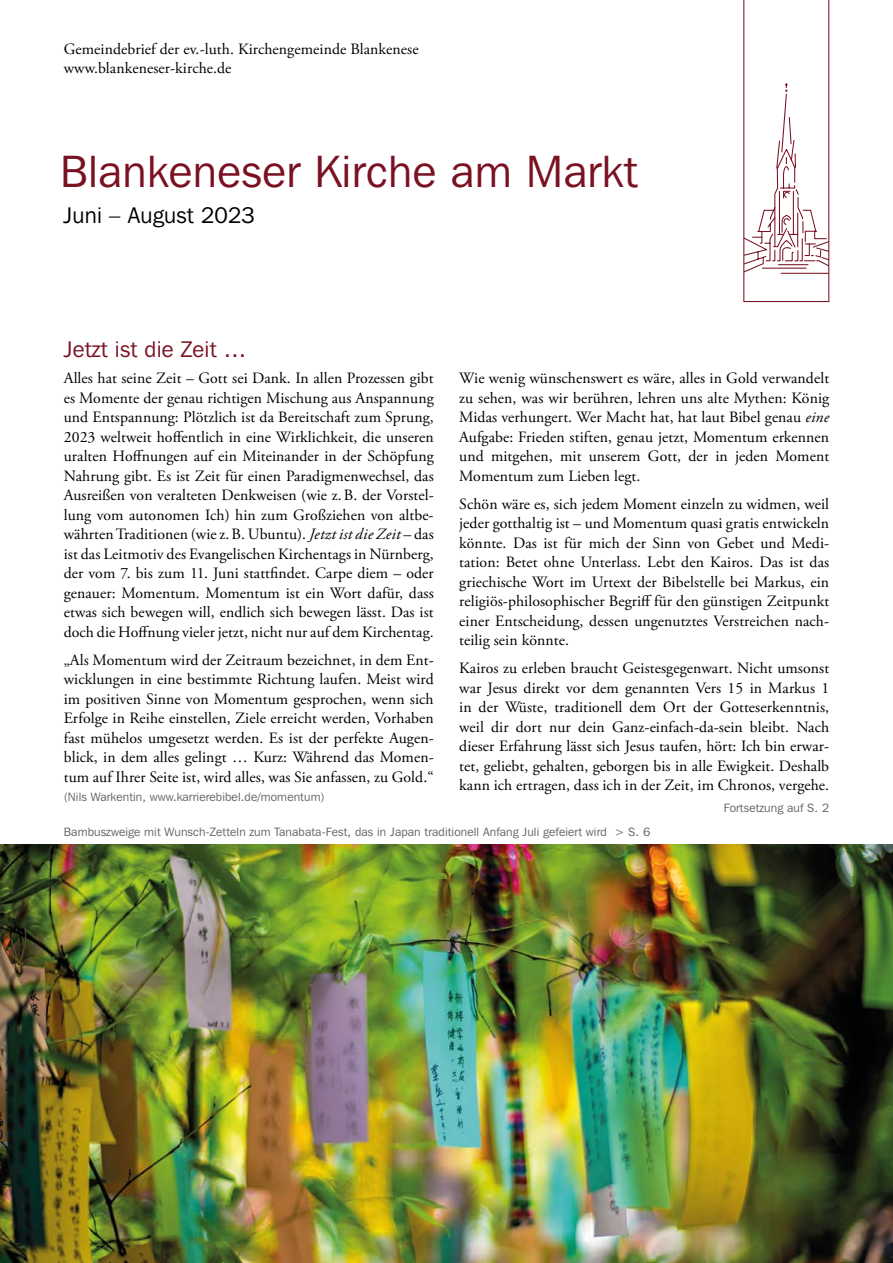
<style>
.page{position:relative;width:893px;height:1263px;background:#fff}
.page>*{position:absolute;margin:0;border:0;box-sizing:border-box;transform-origin:0 0}
.t1{font:45px "Franklin Gothic IT Cby BT";letter-spacing:.01em;color:#7a1122}
.t2{font:22.5px "Franklin Gothic IT Cby BT";letter-spacing:.01em;color:#7a1122}
.t3{font:22.5px "Franklin Gothic IT Cby BT";letter-spacing:.01em;color:#000}
.t4{font:15.75px/19.5px "Adobe Garamond Pro";letter-spacing:.005em;color:#000;text-align:justify}
.t5{font:12px "Franklin Gothic IT Cby BT";letter-spacing:.01em;color:#646363}
.s1{font-style:italic}
</style>
<div class="page">
<svg style="left:743px;top:0;width:86px;height:302px"></svg>
<img style="left:0;top:845px;width:893px;height:418px">
<p class="t4" style="left:64px;top:40px;width:356px">Gemeindebrief der ev.-luth. Kirchengemeinde Blankenese www.blankeneser-kirche.de</p>
<h1 class="t1" style="left:60px;top:144px;width:579px">Blankeneser Kirche am Markt</h1>
<h2 class="t3" style="left:64px;top:202px;width:193px">Juni – August 2023</h2>
<h2 class="t2" style="left:64px;top:336px;width:184px">Jetzt ist die Zeit …</h2>
<p class="t4" style="left:64px;top:369px;width:371px">Alles hat seine Zeit – Gott sei Dank. In allen Prozessen gibt es Momente der genau richtigen Mischung aus Anspannung und Entspannung: Plötzlich ist da Bereitschaft zum Sprung, 2023 weltweit hoffentlich in eine Wirklichkeit, die unseren uralten Hoffnungen auf ein Miteinander in der Schöpfung Nahrung gibt. Es ist Zeit für einen Paradigmenwechsel, das Ausreißen von veralteten Denkweisen (wie z.B. der Vorstel&shy;lung vom autonomen Ich) hin zum Großziehen von altbe&shy;währten Traditionen (wie z.B. Ubuntu). <span class="s1">Jetzt ist die Zeit</span> – das ist das Leitmotiv des Evangelischen Kirchentags in Nürnberg, der vom 7. bis zum 11. Juni stattfindet. Carpe diem – oder genauer: Momentum. Momentum ist ein Wort dafür, dass etwas sich bewegen will, endlich sich bewegen lässt. Das ist doch die Hoffnung vieler jetzt, nicht nur auf dem Kirchentag.</p>
<p class="t4" style="left:64px;top:651px;width:371px">„Als Momentum wird der Zeitraum bezeichnet, in dem Ent&shy;wicklungen in eine bestimmte Richtung laufen. Meist wird im positiven Sinne von Momentum gesprochen, wenn sich Erfolge in Reihe einstellen, Ziele erreicht werden, Vorhaben fast mühelos umgesetzt werden. Es ist der perfekte Augen&shy;blick, in dem alles gelingt … Kurz: Während das Momen&shy;tum auf Ihrer Seite ist, wird alles, was Sie anfassen, zu Gold.“</p>
<p class="t5" style="left:64px;top:790px;width:262px">(Nils Warkentin, www.karrierebibel.de/momentum)</p>
<p class="t4" style="left:459px;top:369px;width:371px">Wie wenig wünschenswert es wäre, alles in Gold verwandelt zu sehen, was wir berühren, lehren uns alte Mythen: König Midas verhungert. Wer Macht hat, hat laut Bibel genau <span class="s1">eine </span>Aufgabe: Frieden stiften, genau jetzt, Momentum erkennen und mitgehen, mit unserem Gott, der in jeden Moment Momentum zum Lieben legt.</p>
<p class="t4" style="left:459px;top:495px;width:371px">Schön wäre es, sich jedem Moment einzeln zu widmen, weil jeder gotthaltig ist – und Momentum quasi gratis entwickeln könnte. Das ist für mich der Sinn von Gebet und Medi&shy;tation: Betet ohne Unterlass. Lebt den Kairos. Das ist das griechische Wort im Urtext der Bibelstelle bei Markus, ein religiös-philosophischer Begriff für den günstigen Zeitpunkt einer Entscheidung, dessen ungenutztes Verstreichen nach&shy;teilig sein könnte.</p>
<p class="t4" style="left:459px;top:659px;width:371px">Kairos zu erleben braucht Geistesgegenwart. Nicht umsonst war Jesus direkt vor dem genannten Vers 15 in Markus 1 in der Wüste, traditionell dem Ort der Gotteserkenntnis, weil dir dort nur dein Ganz-einfach-da-sein bleibt. Nach dieser Erfahrung lässt sich Jesus taufen, hört: Ich bin erwar&shy;tet, geliebt, gehalten, geborgen bis in alle Ewigkeit. Deshalb kann ich ertragen, dass ich in der Zeit, im Chronos, vergehe.</p>
<p class="t5" style="left:64px;top:825px;width:588px">Bambuszweige mit Wunsch-Zetteln zum Tanabata-Fest, das in Japan traditionell Anfang Juli gefeiert wird &gt; S. 6</p>
<p class="t5" style="left:724px;top:800px;width:107px">Fortsetzung auf S. 2</p>
</div>
